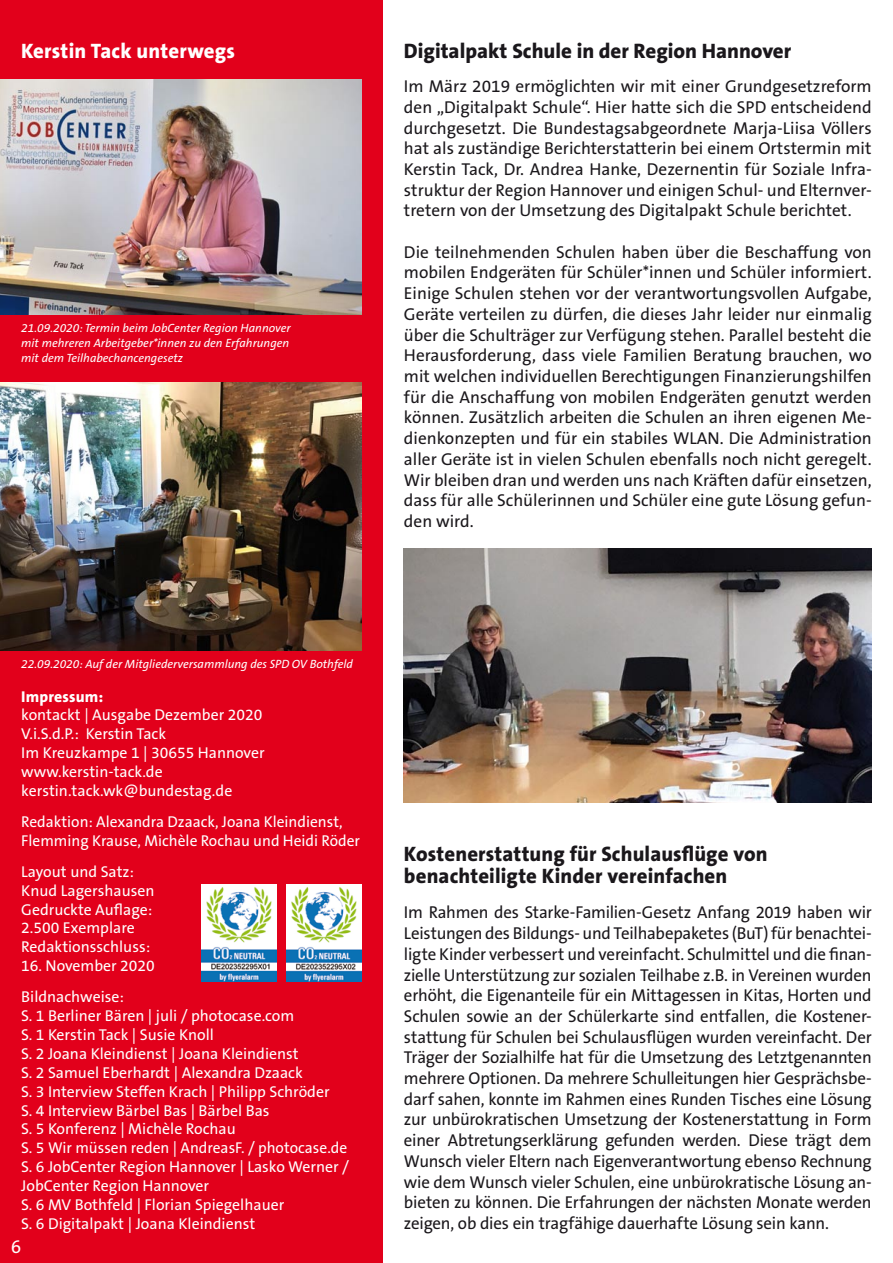
<style>
.page{position:relative;width:893px;height:1263px;background:#fff}
.page>*{position:absolute;margin:0;border:0;box-sizing:border-box;transform-origin:0 0}
.t1{font:800 21px/22.5px "The Sans B8";letter-spacing:.005em;color:#1a171b}
.t2{font:800 21px "The Sans B8";letter-spacing:.01em;color:#fff}
.t3{font:18px "The Sans";color:#fff}
.t4{font:17.25px/20.7px "The Sans B5 Plain";color:#1a171b;text-align:justify}
.t5{font:15.75px/18.9px "The Sans B5 Plain";color:#fff}
.t6{font:800 15.75px "The Sans B8";letter-spacing:.01em;color:#fff}
.t7{font:italic 12px/15px "The Sans B5 Plain";color:#fff;text-align:justify}
</style>
<div class="page">
<div style="left:0;top:0;width:383px;height:1263px;background:#e2001b"></div>
<img style="left:202px;top:885px;width:74px;height:96px">
<img style="left:287px;top:885px;width:74px;height:96px">
<img style="left:404px;top:548px;width:468px;height:255px">
<img style="left:0;top:383px;width:362px;height:268px">
<img style="left:0;top:79px;width:361px;height:235px">
<p class="t2" style="left:21px;top:40px;width:215px">Kerstin Tack unterwegs</p>
<p class="t7" style="left:21px;top:321px;width:271px">21.09.2020: Termin beim JobCenter Region Hannover mit mehreren Arbeitgeber*innen zu den Erfahrungen mit dem Teilhabechancengesetz</p>
<p class="t1" style="left:404px;top:41px;width:389px">Digitalpakt Schule in der Region Hannover</p>
<p class="t4" style="left:404px;top:77px;width:469px">Im März 2019 ermöglichten wir mit einer Grundgesetzreform den „Digitalpakt Schule“. Hier hatte sich die SPD entscheidend durchgesetzt. Die Bundestagsabgeordnete Marja-Liisa Völlers hat als zuständige Berichterstatterin bei einem Ortstermin mit Kerstin Tack, Dr. Andrea Hanke, Dezernentin für Soziale Infra&shy;struktur der Region Hannover und einigen Schul- und Elternver&shy;tretern von der Umsetzung des Digitalpakt Schule berichtet.</p>
<p class="t4" style="left:404px;top:242px;width:469px">Die teilnehmenden Schulen haben über die Beschaffung von mobilen Endgeräten für Schüler*innen und Schüler informiert.<br>Einige Schulen stehen vor der verantwortungsvollen Aufgabe, Geräte verteilen zu dürfen, die dieses Jahr leider nur einmalig über die Schulträger zur Verfügung stehen. Parallel besteht die Herausforderung, dass viele Familien Beratung brauchen, wo mit welchen individuellen Berechtigungen Finanzierungshilfen für die Anschaffung von mobilen Endgeräten genutzt werden können. Zusätzlich arbeiten die Schulen an ihren eigenen Me&shy;dienkonzepten und für ein stabiles WLAN. Die Administration aller Geräte ist in vielen Schulen ebenfalls noch nicht geregelt.<br>Wir bleiben dran und werden uns nach Kräften dafür einsetzen, dass für alle Schülerinnen und Schüler eine gute Lösung gefun&shy;den wird.</p>
<p class="t7" style="left:21px;top:657px;width:333px">22.09.2020: Auf der Mitgliederversammlung des SPD OV Bothfeld</p>
<p class="t6" style="left:21px;top:688px;width:83px">Impressum:</p>
<p class="t5" style="left:21px;top:706px;width:245px">kontackt | Ausgabe Dezember 2020<br>V.i.S.d.P.: Kerstin Tack<br>Im Kreuzkampe 1 | 30655 Hannover www.kerstin-tack.de kerstin.tack.wk@bundestag.de</p>
<p class="t5" style="left:21px;top:813px;width:340px">Redaktion: Alexandra Dzaack, Joana Kleindienst,<br>Flemming Krause, Michèle Rochau und Heidi Röder</p>
<p class="t5" style="left:21px;top:862px;width:135px">Layout und Satz:<br>Knud Lagershausen<br>Gedruckte Auflage:<br>2.500 Exemplare<br>Redaktionsschluss:</p>
<p class="t5" style="left:21px;top:951px;width:135px;line-height:30.9px">16. November 2020<br>Bildnachweise:</p>
<p class="t5" style="left:21px;top:1007px;width:329px">S. 1 Berliner Bären | juli / photocase.com<br>S. 1 Kerstin Tack | Susie Knoll<br>S. 2 Joana Kleindienst | Joana Kleindienst<br>S. 2 Samuel Eberhardt | Alexandra Dzaack<br>S. 3 Interview Steffen Krach | Philipp Schröder<br>S. 4 Interview Bärbel Bas | Bärbel Bas<br>S. 5 Konferenz | Michèle Rochau<br>S. 5 Wir müssen reden | AndreasF. / photocase.de S. 6 JobCenter Region Hannover | Lasko Werner / JobCenter Region Hannover<br>S. 6 MV Bothfeld | Florian Spiegelhauer<br>S. 6 Digitalpakt | Joana Kleindienst</p>
<p class="t3" style="left:11px;top:1235px;width:12px">6</p>
<p class="t1" style="left:404px;top:843px;width:365px">Kostenerstattung für Schulausflüge von benachteiligte Kinder vereinfachen</p>
<p class="t4" style="left:404px;top:903px;width:469px">Im Rahmen des Starke-Familien-Gesetz Anfang 2019 haben wir Leistungen des Bildungs- und Teilhabepaketes (BuT) für benachtei&shy;ligte Kinder verbessert und vereinfacht. Schulmittel und die finan&shy;zielle Unterstützung zur sozialen Teilhabe z.B. in Vereinen wurden erhöht, die Eigenanteile für ein Mittagessen in Kitas, Horten und Schulen sowie an der Schülerkarte sind entfallen, die Kostener&shy;stattung für Schulen bei Schulausflügen wurden vereinfacht. Der Träger der Sozialhilfe hat für die Umsetzung des Letztgenannten mehrere Optionen. Da mehrere Schulleitungen hier Gesprächsbe&shy;darf sahen, konnte im Rahmen eines Runden Tisches eine Lösung zur unbürokratischen Umsetzung der Kostenerstattung in Form einer Abtretungserklärung gefunden werden. Diese trägt dem Wunsch vieler Eltern nach Eigenverantwortung ebenso Rechnung wie dem Wunsch vieler Schulen, eine unbürokratische Lösung an&shy;bieten zu können. Die Erfahrungen der nächsten Monate werden zeigen, ob dies ein tragfähige dauerhafte Lösung sein kann.</p>
</div>
